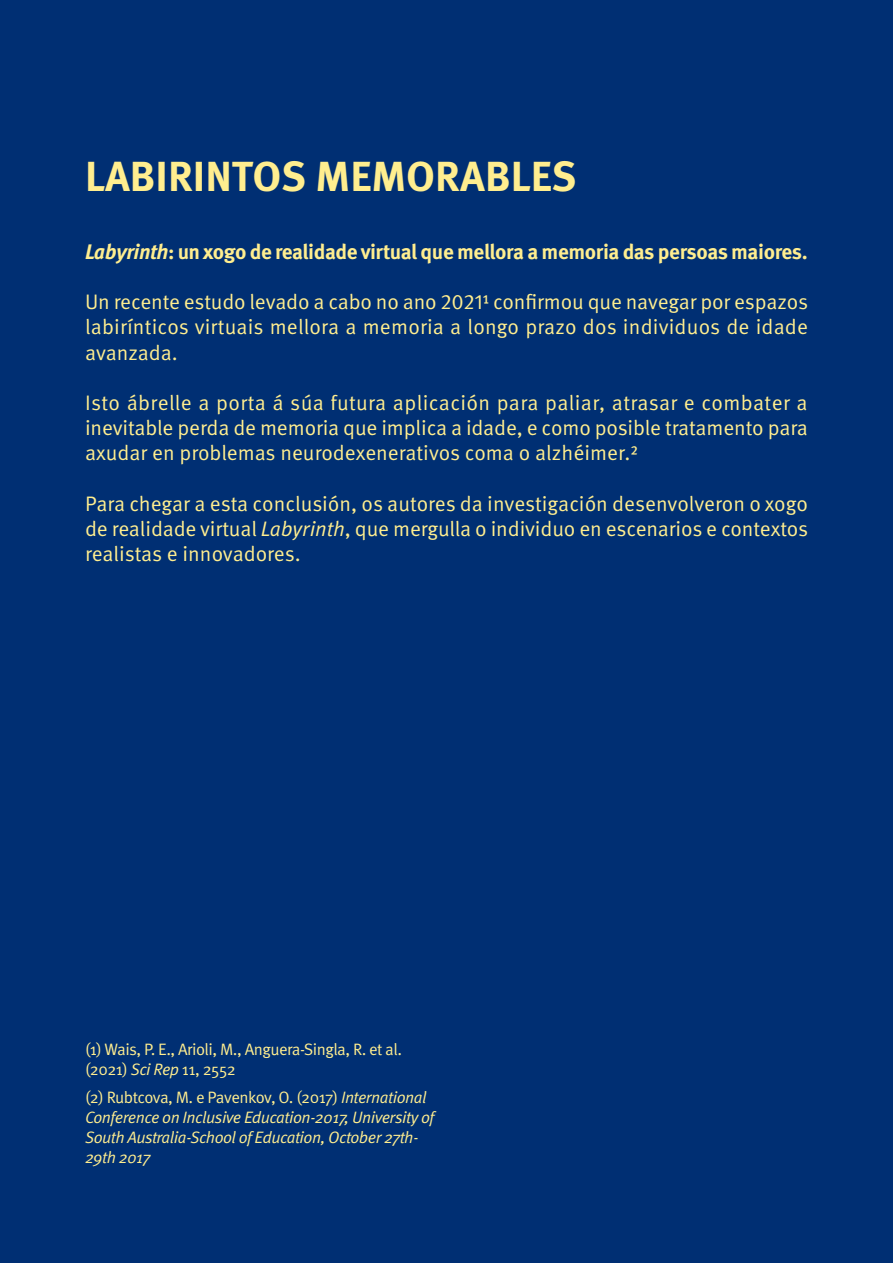
<style>
.page{position:relative;width:893px;height:1263px;background:#002f73}
.page>*{position:absolute;margin:0;border:0;box-sizing:border-box;transform-origin:0 0}
.TÍTULO_TEXTO{font:700 42px "Meta Pro";color:#ffee8f}
.TEXTO_CORRIDO{font:21px/25.2px "Meta Pro";color:#ffee8f;text-align:justify}
.TEXTO_CORRIDO-2{font:700 21px "Meta Pro";letter-spacing:-.02em;color:#ffee8f}
.TÍTULO_TEXTO1{font:italic 16.5px/19.8px "Meta Pro";letter-spacing:-.03em;color:#ffee8f}
.TÍTULO_TEXTO1-2{font:16.5px/19.8px "Meta Pro";letter-spacing:-.03em;color:#ffee8f}
.s1{font-style:italic}
.s2{font-style:normal}
</style>
<div class="page">
<p class="TÍTULO_TEXTO" style="left:85px;top:150px;width:493px">LABIRINTOS MEMORABLES</p>
<p class="TEXTO_CORRIDO-2" style="left:85px;top:238px;width:724px"><span class="s1">Labyrinth</span>: un xogo de realidade virtual que mellora a memoria das persoas maiores.</p>
<p class="TEXTO_CORRIDO" style="left:85px;top:290px;width:725px">Un recente estudo levado a cabo no ano 2021¹ confirmou que navegar por espazos labirínticos virtuais mellora a memoria a longo prazo dos individuos de idade avanzada.</p>
<p class="TEXTO_CORRIDO" style="left:85px;top:391px;width:724px">Isto ábrelle a porta á súa futura aplicación para paliar, atrasar e combater a inevitable perda de memoria que implica a idade, e como posible tratamento para axudar en problemas neurodexenerativos coma o alzhéimer.²</p>
<p class="TEXTO_CORRIDO" style="left:85px;top:492px;width:725px">Para chegar a esta conclusión, os autores da investigación desenvolveron o xogo de realidade virtual <span class="s1">Labyrinth</span>, que mergulla o individuo en escenarios e contextos realistas e innovadores.</p>
<p class="TÍTULO_TEXTO1-2" style="left:85px;top:1040px;width:319px">(1) Wais, P. E., Arioli, M., Anguera-Singla, R. et al. (2021) <span class="s1">Sci Rep</span> 11, 2552</p>
<p class="TÍTULO_TEXTO1" style="left:85px;top:1088px;width:351px"><span class="s2">(2) Rubtcova, M. e Pavenkov, O. (2017)</span> International Conference on Inclusive Education-2017, University of South Australia-School of Education, October 27th-29th 2017</p>
</div>
